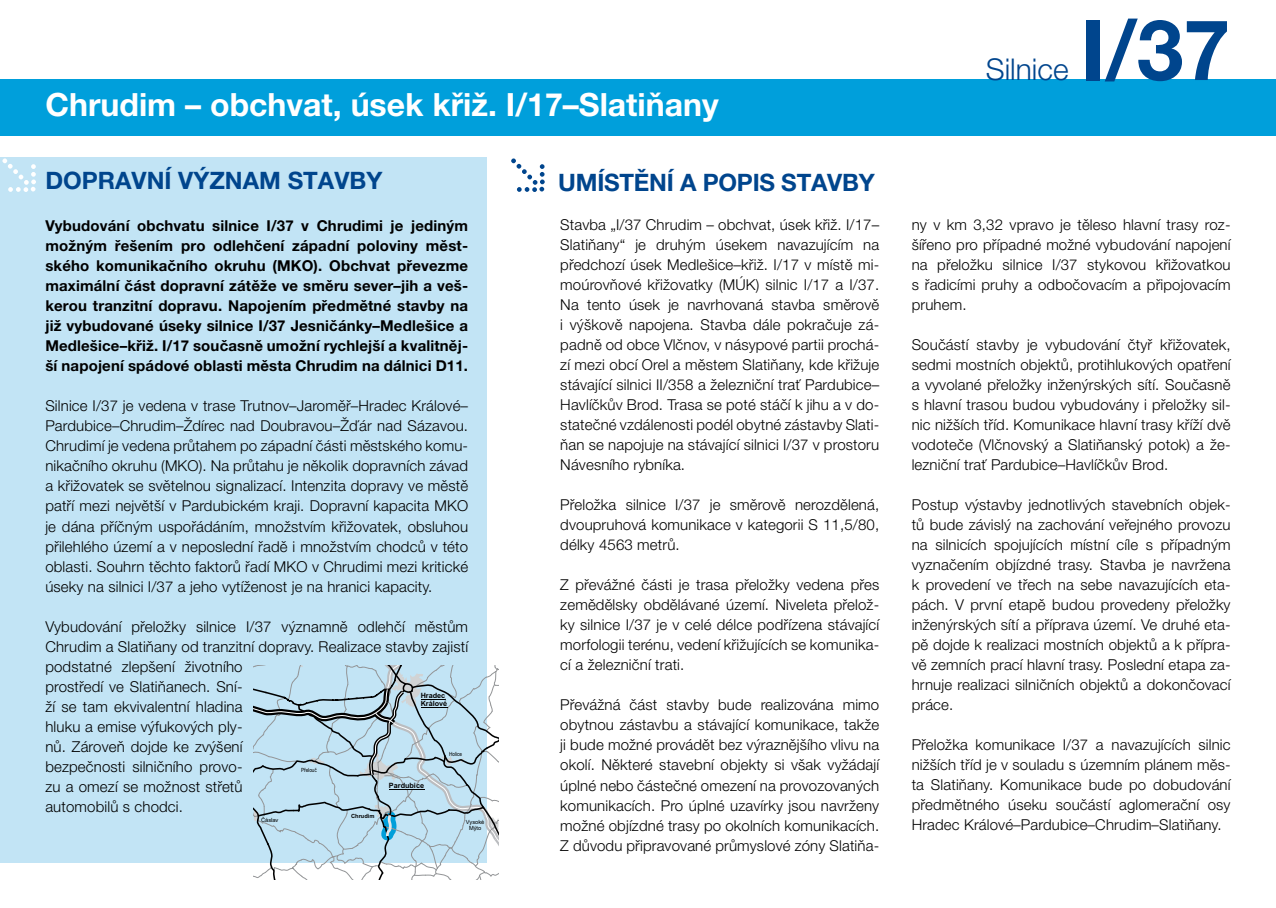
<style>
.page{position:relative;width:1276px;height:908px;background:#fff}
.page>*{position:absolute;margin:0;border:0;box-sizing:border-box;transform-origin:0 0}
.t1{font:700 84px "Helvetica Neue LT Pro";color:#00458d}
.t2{font:700 32px "Helvetica Neue LT Pro";color:#fff}
.t3{font:300 30px "Helvetica Neue LT Pro";color:#00458d}
.t4{font:700 24px "Helvetica Neue LT Pro";color:#00458d}
.t5{font:300 15px/20px "Helvetica Neue LT Pro";letter-spacing:.01em;color:#000;text-align:justify}
.t6{font:700 15px/20px "Helvetica Neue LT Pro";letter-spacing:.01em;color:#000;text-align:justify}
.t7{font:700 7.2px/8.2px "Arial";color:#000}
.t8{font:5.8px/5.4px "Arial Narrow";color:#000;text-align:right}
.t9{font:5.8px/5.8px "Arial";color:#000;text-align:center}
.t10{font:700 5.8px "Arial";color:#000}
</style>
<div class="page">
<div style="left:0;top:79px;width:1276px;height:57px;background:#009fdb"></div>
<div style="left:0;top:157px;width:486px;height:705px;background:#c2e4f5"></div>
<svg style="left:511px;top:158px;width:34px;height:34px"></svg>
<svg style="left:2px;top:158px;width:34px;height:34px"></svg>
<svg style="left:254px;top:665px;width:244px;height:214px"></svg>
<h2 class="t2" style="left:45px;top:85px;width:675px">Chrudim – obchvat, úsek křiž. I/17–Slatiňany</h2>
<h3 class="t4" style="left:45px;top:166px;width:338px">DOPRAVNÍ VÝZNAM STAVBY</h3>
<p class="t6" style="left:45px;top:215px;width:424px">Vybudování obchvatu silnice I/37 v Chrudimi je jediným možným řešením pro odlehčení západní poloviny měst&shy;ského komunikačního okruhu (MKO). Obchvat převezme maximální část dopravní zátěže ve směru sever–jih a veš&shy;kerou tranzitní dopravu. Napojením předmětné stavby na již vybudované úseky silnice I/37 Jesničánky–Medlešice a Medlešice–křiž. I/17 současně umožní rychlejší a kvalitněj&shy;ší napojení spádové oblasti města Chrudim na dálnici D11.</p>
<p class="t5" style="left:45px;top:395px;width:424px">Silnice I/37 je vedena v trase Trutnov–Jaroměř–Hradec Králové– Pardubice–Chrudim–Ždírec nad Doubravou–Žďár nad Sázavou.<br>Chrudimí je vedena průtahem po západní části městského komu&shy;nikačního okruhu (MKO). Na průtahu je několik dopravních závad a křižovatek se světelnou signalizací. Intenzita dopravy ve městě patří mezi největší v Pardubickém kraji. Dopravní kapacita MKO je dána příčným uspořádáním, množstvím křižovatek, obsluhou přilehlého území a v neposlední řadě i množstvím chodců v této oblasti. Souhrn těchto faktorů řadí MKO v Chrudimi mezi kritické úseky na silnici I/37 a jeho vytíženost je na hranici kapacity.</p>
<p class="t5" style="left:45px;top:615px;width:424px;text-align:left">Vybudování přeložky silnice I/37 významně odlehčí městům Chrudim a Slatiňany od tranzitní dopravy. Realizace stavby zajistí podstatné zlepšení životního<br>prostředí ve Slatiňanech. Sní-<br>ží se tam ekvivalentní hladina<br>hluku a emise výfukových ply-<br>nů. Zároveň dojde ke zvýšení<br>bezpečnosti silničního provo-<br>zu a omezí se možnost střetů<br>automobilů s chodci.</p>
<p class="t9" style="left:466px;top:818px;width:20px">Vysoké<br>Mýto</p>
<p class="t8" style="left:284px;top:645px;width:17px">Nový<br>Bydžov</p>
<p class="t7" style="left:421px;top:691px;width:28px">Hradec<br>Králové</p>
<p class="t8" style="left:449px;top:750px;width:14px">Holice</p>
<p class="t8" style="left:301px;top:766px;width:17px">Přelouč</p>
<p class="t7" style="left:389px;top:781px;width:37px">Pardubice</p>
<p class="t10" style="left:351px;top:811px;width:25px">Chrudim</p>
<p class="t9" style="left:261px;top:816px;width:19px">Čáslav</p>
<h3 class="t4" style="left:558px;top:167px;width:318px">UMÍSTĚNÍ A POPIS STAVBY</h3>
<p class="t5" style="left:560px;top:214px;width:320px">Stavba „I/37 Chrudim – obchvat, úsek křiž. I/17– Slatiňany“ je druhým úsekem navazujícím na předchozí úsek Medlešice–křiž. I/17 v místě mi&shy;moúrovňové křižovatky (MÚK) silnic I/17 a I/37.<br>Na tento úsek je navrhovaná stavba směrově i výškově napojena. Stavba dále pokračuje zá&shy;padně od obce Vlčnov, v násypové partii prochá&shy;zí mezi obcí Orel a městem Slatiňany, kde křižuje stávající silnici II/358 a železniční trať Pardubice– Havlíčkův Brod. Trasa se poté stáčí k jihu a v do&shy;statečné vzdálenosti podél obytné zástavby Slati&shy;ňan se napojuje na stávající silnici I/37 v prostoru Návesního rybníka.</p>
<p class="t5" style="left:560px;top:494px;width:320px">Přeložka silnice I/37 je směrově nerozdělená, dvoupruhová komunikace v kategorii S 11,5/80, délky 4563 metrů.</p>
<p class="t5" style="left:560px;top:574px;width:320px">Z převážné části je trasa přeložky vedena přes zemědělsky obdělávané území. Niveleta přelož&shy;ky silnice I/37 je v celé délce podřízena stávající morfologii terénu, vedení křižujících se komunika&shy;cí a železniční trati.</p>
<p class="t5" style="left:560px;top:694px;width:320px">Převážná část stavby bude realizována mimo obytnou zástavbu a stávající komunikace, takže ji bude možné provádět bez výraznějšího vlivu na okolí. Některé stavební objekty si však vyžádají úplné nebo částečné omezení na provozovaných komunikacích. Pro úplné uzavírky jsou navrženy možné objízdné trasy po okolních komunikacích.<br>Z důvodu připravované průmyslové zóny Slatiňa-</p>
<h3 class="t3" style="left:985px;top:51px;width:84px">Silnice</h3>
<h1 class="t1" style="left:1081px;top:-2px;width:151px">I/37</h1>
<p class="t5" style="left:911px;top:214px;width:320px">ny v km 3,32 vpravo je těleso hlavní trasy roz&shy;šířeno pro případné možné vybudování napojení na přeložku silnice I/37 stykovou křižovatkou s řadicími pruhy a odbočovacím a připojovacím pruhem.</p>
<p class="t5" style="left:911px;top:334px;width:320px">Součástí stavby je vybudování čtyř křižovatek, sedmi mostních objektů, protihlukových opatření a vyvolané přeložky inženýrských sítí. Současně s hlavní trasou budou vybudovány i přeložky sil&shy;nic nižších tříd. Komunikace hlavní trasy kříží dvě vodoteče (Vlčnovský a Slatiňanský potok) a že&shy;lezniční trať Pardubice–Havlíčkův Brod.</p>
<p class="t5" style="left:911px;top:494px;width:320px">Postup výstavby jednotlivých stavebních objek&shy;tů bude závislý na zachování veřejného provozu na silnicích spojujících místní cíle s případným vyznačením objízdné trasy. Stavba je navržena k provedení ve třech na sebe navazujících eta&shy;pách. V první etapě budou provedeny přeložky inženýrských sítí a příprava území. Ve druhé eta&shy;pě dojde k realizaci mostních objektů a k přípra&shy;vě zemních prací hlavní trasy. Poslední etapa za&shy;hrnuje realizaci silničních objektů a dokončovací práce.</p>
<p class="t5" style="left:911px;top:734px;width:320px">Přeložka komunikace I/37 a navazujících silnic nižších tříd je v souladu s územním plánem měs&shy;ta Slatiňany. Komunikace bude po dobudování předmětného úseku součástí aglomerační osy Hradec Králové–Pardubice–Chrudim–Slatiňany.</p>
</div>
